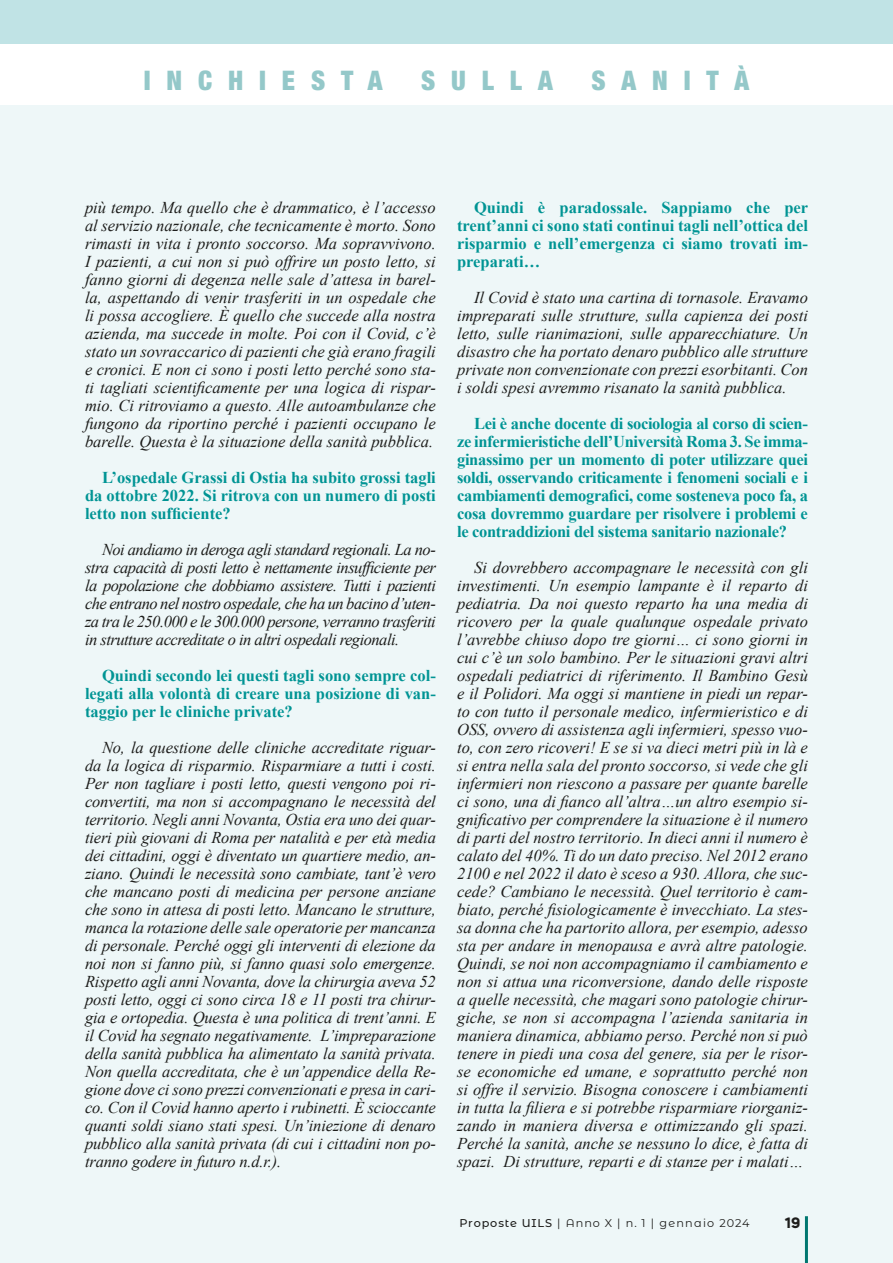
<style>
.page{position:relative;width:893px;height:1263px;background:#fff}
.page>*{position:absolute;margin:0;border:0;box-sizing:border-box;transform-origin:0 0}
.t1{font:900 condensed 27px "Helvetica Neue";letter-spacing:.6em;color:#94c8c9}
.t2{font:italic 16.5px/18px "Times New Roman";color:#1d1d1b;text-align:justify}
.t3{font:700 16.5px/18px "Times New Roman";color:#009494;text-align:justify}
.t4{font:700 15px "Mazzard H";color:#1d1d1b}
.t5{font:11.25px "Montserrat Alternates";letter-spacing:.095em;color:#1d1d1b}
.s1{font-weight:500}
</style>
<div class="page">
<div style="left:0;top:105px;width:893px;height:1158px;background:#eef7f8"></div>
<hr style="left:805px;top:1216px;width:3px;height:47px;background:#007770">
<div style="left:0;top:0;width:893px;height:44px;background:#c0e3e5"></div>
<h1 class="t1" style="left:144px;top:64px;width:240px">INCHIESTA</h1>
<h1 class="t1" style="left:421px;top:64px;width:133px">SULLA</h1>
<h1 class="t1" style="left:591px;top:64px;width:159px">SANITÀ</h1>
<p class="t2" style="left:85px;top:198px;width:352px">più tempo. Ma quello che è drammatico, è l’accesso al servizio nazionale, che tecnicamente è morto. Sono rimasti in vita i pronto soccorso. Ma sopravvivono.<br>I pazienti, a cui non si può offrire un posto letto, si fanno giorni di degenza nelle sale d’attesa in barel&shy;la, aspettando di venir trasferiti in un ospedale che li possa accogliere. È quello che succede alla nostra azienda, ma succede in molte. Poi con il Covid, c’è stato un sovraccarico di pazienti che già erano fragili e cronici. E non ci sono i posti letto perché sono sta&shy;ti tagliati scientificamente per una logica di rispar&shy;mio. Ci ritroviamo a questo. Alle autoambulanze che fungono da riportino perché i pazienti occupano le barelle. Questa è la situazione della sanità pubblica.</p>
<p class="t3" style="left:85px;top:468px;width:352px;text-indent:17px">L’ospedale Grassi di Ostia ha subito grossi tagli da ottobre 2022. Si ritrova con un numero di posti letto non sufficiente?</p>
<p class="t2" style="left:85px;top:540px;width:352px;text-indent:17px">Noi andiamo in deroga agli standard regionali. La no&shy;stra capacità di posti letto è nettamente insufficiente per la popolazione che dobbiamo assistere. Tutti i pazienti che entrano nel nostro ospedale, che ha un bacino d’uten&shy;za tra le 250.000 e le 300.000 persone, verranno trasferiti in strutture accreditate o in altri ospedali regionali.</p>
<p class="t3" style="left:85px;top:666px;width:352px;text-indent:17px">Quindi secondo lei questi tagli sono sempre col&shy;legati alla volontà di creare una posizione di van&shy;taggio per le cliniche private?</p>
<p class="t2" style="left:85px;top:738px;width:352px;text-indent:17px">No, la questione delle cliniche accreditate riguar&shy;da la logica di risparmio. Risparmiare a tutti i costi.<br>Per non tagliare i posti letto, questi vengono poi ri&shy;convertiti, ma non si accompagnano le necessità del territorio. Negli anni Novanta, Ostia era uno dei quar&shy;tieri più giovani di Roma per natalità e per età media dei cittadini, oggi è diventato un quartiere medio, an&shy;ziano. Quindi le necessità sono cambiate, tant’è vero che mancano posti di medicina per persone anziane che sono in attesa di posti letto. Mancano le strutture, manca la rotazione delle sale operatorie per mancanza di personale. Perché oggi gli interventi di elezione da noi non si fanno più, si fanno quasi solo emergenze.<br>Rispetto agli anni Novanta, dove la chirurgia aveva 52 posti letto, oggi ci sono circa 18 e 11 posti tra chirur&shy;gia e ortopedia. Questa è una politica di trent’anni. E il Covid ha segnato negativamente. L’impreparazione della sanità pubblica ha alimentato la sanità privata.<br>Non quella accreditata, che è un’appendice della Re&shy;gione dove ci sono prezzi convenzionati e presa in cari&shy;co. Con il Covid hanno aperto i rubinetti. È scioccante quanti soldi siano stati spesi. Un’iniezione di denaro pubblico alla sanità privata (di cui i cittadini non po&shy;tranno godere in futuro n.d.r.).</p>
<p class="t3" style="left:457px;top:198px;width:353px;text-indent:17px">Quindi è paradossale. Sappiamo che per trent’anni ci sono stati continui tagli nell’ottica del risparmio e nell’emergenza ci siamo trovati im&shy;preparati…</p>
<p class="t2" style="left:457px;top:288px;width:352px;text-indent:17px">Il Covid è stato una cartina di tornasole. Eravamo impreparati sulle strutture, sulla capienza dei posti letto, sulle rianimazioni, sulle apparecchiature. Un disastro che ha portato denaro pubblico alle strutture private non convenzionate con prezzi esorbitanti. Con i soldi spesi avremmo risanato la sanità pubblica.</p>
<p class="t3" style="left:457px;top:414px;width:352px;text-indent:17px">Lei è anche docente di sociologia al corso di scien&shy;ze infermieristiche dell’Università Roma 3. Se imma&shy;ginassimo per un momento di poter utilizzare quei soldi, osservando criticamente i fenomeni sociali e i cambiamenti demografici, come sosteneva poco fa, a cosa dovremmo guardare per risolvere i problemi e le contraddizioni del sistema sanitario nazionale?</p>
<p class="t2" style="left:457px;top:558px;width:352px;text-indent:17px">Si dovrebbero accompagnare le necessità con gli investimenti. Un esempio lampante è il reparto di pediatria. Da noi questo reparto ha una media di ricovero per la quale qualunque ospedale privato l’avrebbe chiuso dopo tre giorni… ci sono giorni in cui c’è un solo bambino. Per le situazioni gravi altri ospedali pediatrici di riferimento. Il Bambino Gesù e il Polidori. Ma oggi si mantiene in piedi un repar&shy;to con tutto il personale medico, infermieristico e di OSS, ovvero di assistenza agli infermieri, spesso vuo&shy;to, con zero ricoveri! E se si va dieci metri più in là e si entra nella sala del pronto soccorso, si vede che gli infermieri non riescono a passare per quante barelle ci sono, una di fianco all’altra…un altro esempio si&shy;gnificativo per comprendere la situazione è il numero di parti del nostro territorio. In dieci anni il numero è calato del 40%. Ti do un dato preciso. Nel 2012 erano 2100 e nel 2022 il dato è sceso a 930. Allora, che suc&shy;cede? Cambiano le necessità. Quel territorio è cam&shy;biato, perché fisiologicamente è invecchiato. La stes&shy;sa donna che ha partorito allora, per esempio, adesso sta per andare in menopausa e avrà altre patologie.<br>Quindi, se noi non accompagniamo il cambiamento e non si attua una riconversione, dando delle risposte a quelle necessità, che magari sono patologie chirur&shy;giche, se non si accompagna l’azienda sanitaria in maniera dinamica, abbiamo perso. Perché non si può tenere in piedi una cosa del genere, sia per le risor&shy;se economiche ed umane, e soprattutto perché non si offre il servizio. Bisogna conoscere i cambiamenti in tutta la filiera e si potrebbe risparmiare riorganiz&shy;zando in maniera diversa e ottimizzando gli spazi.<br>Perché la sanità, anche se nessuno lo dice, è fatta di spazi. Di strutture, reparti e di stanze per i malati…</p>
<p class="t5" style="left:459px;top:1215px;width:291px"><span class="s1">Proposte UILS</span> | Anno X | n. 1 | gennaio 2024</p>
<p class="t4" style="left:784px;top:1212px;width:17px">19</p>
</div>
